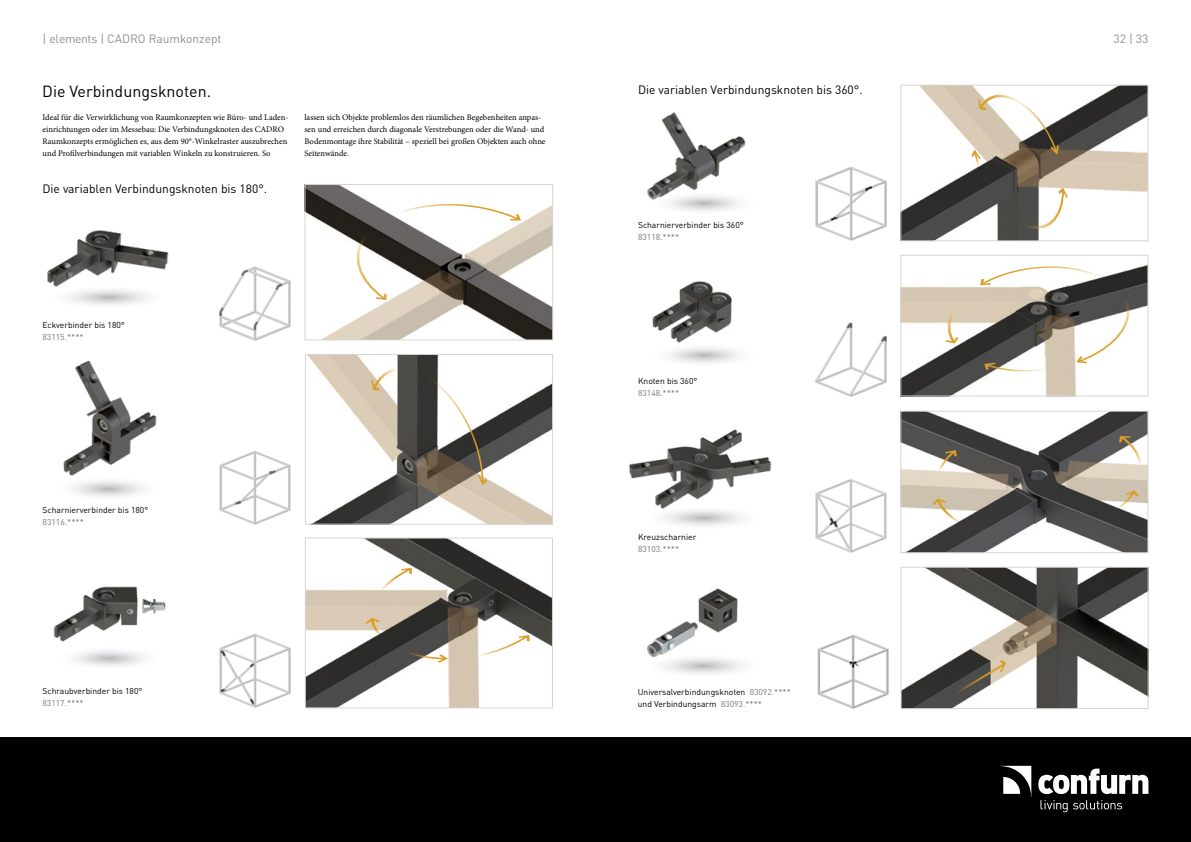
<style>
.page{position:relative;width:1191px;height:842px;background:#fff}
.page>*{position:absolute;margin:0;border:0;box-sizing:border-box;transform-origin:0 0}
.t1{font:16px "DIN Pro";color:#000}
.t2{font:12px "DIN Pro";color:#000}
.t3{font:12px "DIN Pro";letter-spacing:-.005em;color:#8f908f}
.t4{font:8.5px/12px "Minion Pro";color:#000}
.t5{font:8.5px/12px "DIN Pro";color:#000}
.t6{font:8.5px "DIN Pro";color:#777}
.s1{color:#777}
</style>
<div class="page">
<div style="left:0;top:737px;width:1191px;height:105px;background:#000"></div>
<svg style="left:1000px;top:766px;width:31px;height:28px"></svg>
<svg style="left:1038px;top:769px;width:110px;height:25px"></svg>
<svg style="left:1040px;top:800px;width:27px;height:12px"></svg>
<svg style="left:1073px;top:800px;width:49px;height:9px"></svg>
<img style="left:629px;top:429px;width:142px;height:79px">
<img style="left:48px;top:231px;width:120px;height:56px">
<img style="left:63px;top:360px;width:93px;height:116px">
<img style="left:54px;top:587px;width:111px;height:55px">
<img style="left:647px;top:112px;width:98px;height:87px">
<img style="left:652px;top:281px;width:79px;height:61px">
<img style="left:647px;top:621px;width:50px;height:35px">
<img style="left:698px;top:588px;width:39px;height:44px">
<img style="left:308px;top:356px;width:243px;height:166px">
<div style="left:305px;top:354px;width:248px;height:170px;border:1px solid #d5d5d5"></div>
<img style="left:307px;top:540px;width:244px;height:166px">
<div style="left:305px;top:538px;width:248px;height:170px;border:1px solid #d5d5d5"></div>
<img style="left:307px;top:186px;width:244px;height:152px">
<div style="left:305px;top:184px;width:248px;height:156px;border:1px solid #d5d5d5"></div>
<img style="left:902px;top:87px;width:20px;height:152px">
<img style="left:902px;top:286px;width:175px;height:108px">
<div style="left:900px;top:255px;width:248px;height:141px;border:1px solid #d5d5d5"></div>
<img style="left:902px;top:413px;width:244px;height:138px">
<div style="left:900px;top:411px;width:248px;height:142px;border:1px solid #d5d5d5"></div>
<img style="left:902px;top:569px;width:244px;height:138px">
<div style="left:900px;top:567px;width:248px;height:142px;border:1px solid #d5d5d5"></div>
<svg style="left:424px;top:373px;width:64px;height:116px"></svg>
<svg style="left:370px;top:354px;width:28px;height:52px"></svg>
<svg style="left:315px;top:184px;width:212px;height:119px"></svg>
<img style="left:815px;top:478px;width:71px;height:74px">
<img style="left:220px;top:450px;width:71px;height:75px">
<img style="left:815px;top:166px;width:71px;height:75px">
<img style="left:815px;top:323px;width:71px;height:74px">
<img style="left:817px;top:635px;width:71px;height:74px">
<img style="left:220px;top:633px;width:71px;height:74px">
<img style="left:220px;top:266px;width:71px;height:74px">
<svg style="left:1107px;top:488px;width:37px;height:22px"></svg>
<svg style="left:373px;top:564px;width:46px;height:28px"></svg>
<svg style="left:475px;top:629px;width:61px;height:34px"></svg>
<svg style="left:359px;top:616px;width:33px;height:19px"></svg>
<svg style="left:406px;top:643px;width:44px;height:25px"></svg>
<svg style="left:926px;top:447px;width:41px;height:24px"></svg>
<svg style="left:1103px;top:432px;width:46px;height:34px"></svg>
<svg style="left:925px;top:496px;width:46px;height:27px"></svg>
<svg style="left:954px;top:655px;width:53px;height:42px"></svg>
<svg style="left:922px;top:84px;width:227px;height:303px"></svg>
<h2 class="t3" style="left:43px;top:29px;width:180px">| elements | CADRO Raumkonzept</h2>
<h1 class="t1" style="left:42px;top:79px;width:170px">Die Verbindungsknoten.</h1>
<h2 class="t2" style="left:638px;top:81px;width:226px">Die variablen Verbindungsknoten bis 360°.</h2>
<p class="t4" style="left:43px;top:111px;width:247px">Ideal für die Verwirklichung von Raumkonzepten wie Büro- und Laden&shy;einrichtungen oder im Messebau: Die Verbindungsknoten des CADRO Raumkonzepts ermöglichen es, aus dem 90°-Winkelraster auszubrechen und Profilverbindungen mit variablen Winkeln zu konstruieren. So</p>
<p class="t4" style="left:304px;top:111px;width:243px">lassen sich Objekte problemlos den räumlichen Begebenheiten anpas&shy;sen und erreichen durch diagonale Verstrebungen oder die Wand- und Bodenmontage ihre Stabilität – speziell bei großen Objekten auch ohne Seitenwände.</p>
<h2 class="t2" style="left:43px;top:180px;width:226px">Die variablen Verbindungsknoten bis 180°.</h2>
<p class="t5" style="left:43px;top:318px;width:84px">Eckverbinder bis 180°</p>
<p class="t6" style="left:43px;top:330px;width:43px">83115.****</p>
<p class="t5" style="left:43px;top:503px;width:107px">Scharnierverbinder bis 180°</p>
<p class="t6" style="left:43px;top:515px;width:43px">83116.****</p>
<p class="t5" style="left:43px;top:685px;width:101px">Schraubverbinder bis 180°</p>
<p class="t6" style="left:43px;top:697px;width:43px">83117.****</p>
<p class="t5" style="left:638px;top:219px;width:107px">Scharnierverbinder bis 360°</p>
<p class="t6" style="left:638px;top:231px;width:43px">83118.****</p>
<p class="t5" style="left:638px;top:375px;width:61px">Knoten bis 360°</p>
<p class="t6" style="left:638px;top:387px;width:43px">83148.****</p>
<p class="t5" style="left:638px;top:531px;width:60px">Kreuzscharnier</p>
<p class="t6" style="left:638px;top:543px;width:43px">83103.****</p>
<p class="t5" style="left:638px;top:685px;width:155px">Universalverbindungsknoten <span class="s1">83092.**** </span>und Verbindungsarm <span class="s1">83093.****</span></p>
<h2 class="t3" style="left:1113px;top:29px;width:36px">32 | 33</h2>
</div>
